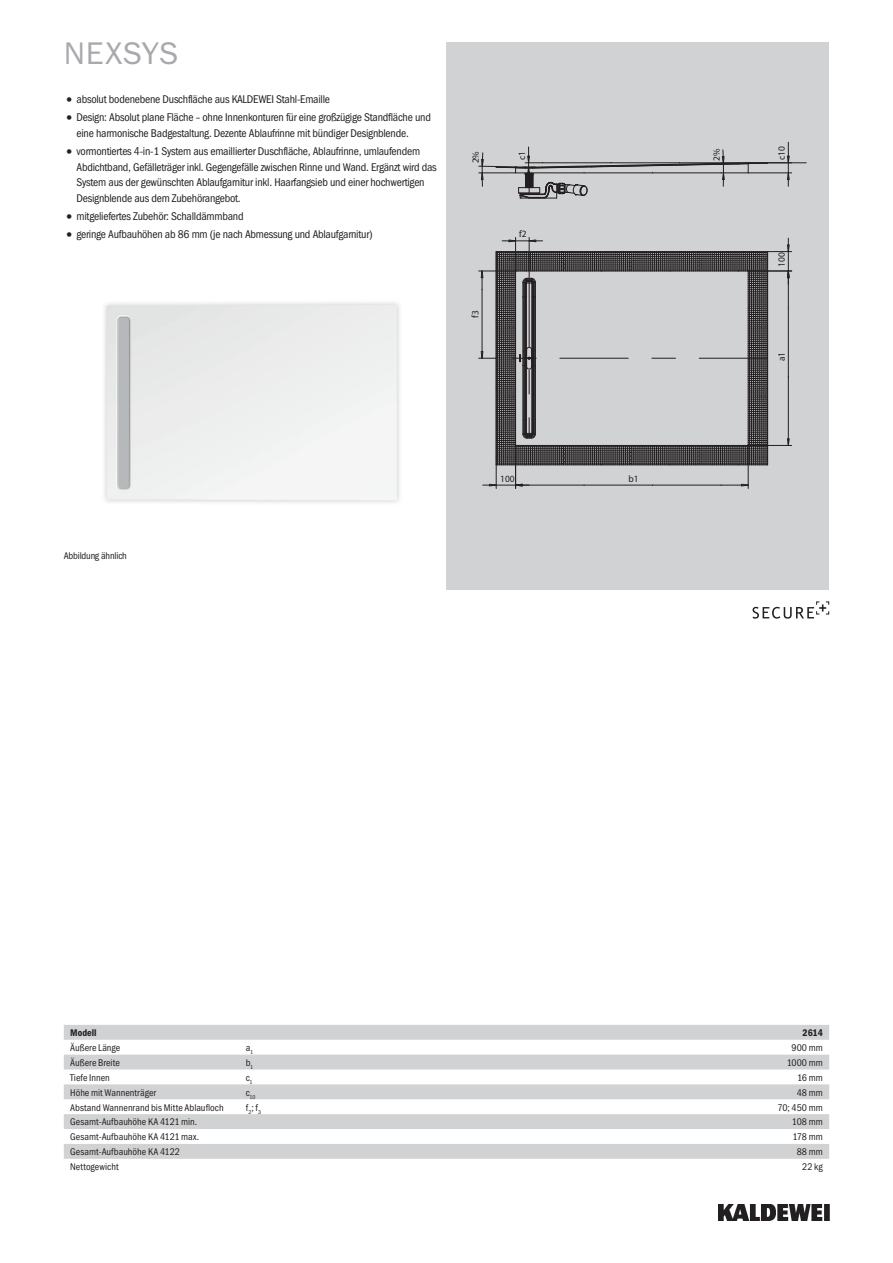
<style>
.page{position:relative;width:893px;height:1263px;background:#fff}
.page>*{position:absolute;margin:0;border:0;box-sizing:border-box;transform-origin:0 0}
.t1{font:31.5px "Franklin Gothic ITC";letter-spacing:.015em;color:#a8a9ad}
.t2{font:11.25px/15.8px "Franklin Gothic Cond ITC";letter-spacing:-.02em;color:#231f20}
.t3{font:9.75px "Franklin Gothic Cond ITC";color:#231f20}
.t4{font:9.75px "Franklin Gothic Cond ITC";letter-spacing:-.02em;color:#231f20}
.t5{font:600 9.75px "Franklin Gothic Cond ITC";color:#231f20}
.t6{font:9.6px "Myriad Pro";color:#231f20}
.t7{font:5.7px "Franklin Gothic Cond ITC";color:#231f20}
.s1{font-size:15.75px}
</style>
<div class="page">
<img style="left:719px;top:1204px;width:110px;height:16px">
<div style="left:446px;top:43px;width:383px;height:547px;background:#d1d2d4"></div>
<svg style="left:479px;top:237px;width:313px;height:251px"></svg>
<img style="left:104px;top:302px;width:296px;height:201px">
<svg style="left:64px;top:1025px;width:765px;height:134px;fill:#d1d2d4"></svg>
<svg style="left:753px;top:601px;width:76px;height:18px"></svg>
<svg style="left:478px;top:142px;width:328px;height:57px"></svg>
<h1 class="t1" style="left:64px;top:34px;width:116px">NEXSYS</h1>
<p class="t2" style="left:64px;top:92px;width:268px"><span class="s1">•</span> absolut bodenebene Duschfläche aus KALDEWEI Stahl-Emaille</p>
<p class="t2" style="left:77px;top:110px;width:356px;text-indent:-13px"><span class="s1">•</span> Design: Absolut plane Fläche – ohne Innenkonturen für eine großzügige Standfläche und eine harmonische Badgestaltung. Dezente Ablaufrinne mit bündiger Designblende.</p>
<p class="t2" style="left:77px;top:143px;width:362px;text-indent:-13px"><span class="s1">•</span> vormontiertes 4-in-1 System aus emaillierter Duschfläche, Ablaufrinne, umlaufendem Abdichtband, Gefälleträger inkl. Gegengefälle zwischen Rinne und Wand. Ergänzt wird das System aus der gewünschten Ablaufgarnitur inkl. Haarfangsieb und einer hochwertigen Designblende aus dem Zubehörangebot.</p>
<p class="t2" style="left:64px;top:208px;width:181px"><span class="s1">•</span> mitgeliefertes Zubehör: Schalldämmband</p>
<p class="t2" style="left:64px;top:226px;width:310px"><span class="s1">•</span> geringe Aufbauhöhen ab 86 mm (je nach Abmessung und Ablaufgarnitur)</p>
<p class="t6" style="left:469px;top:318px;width:9px;rotate:-90deg">f3</p>
<p class="t6" style="left:516px;top:160px;width:11px;rotate:-90deg">c1</p>
<p class="t6" style="left:519px;top:228px;width:9px">f2</p>
<p class="t4" style="left:64px;top:549px;width:65px">Abbildung ähnlich</p>
<p class="t6" style="left:500px;top:473px;width:16px">100</p>
<p class="t6" style="left:629px;top:473px;width:12px">b1</p>
<p class="t6" style="left:776px;top:160px;width:15px;rotate:-90deg">c10</p>
<p class="t6" style="left:776px;top:267px;width:16px;rotate:-90deg">100</p>
<p class="t6" style="left:776px;top:361px;width:11px;rotate:-90deg">a1</p>
<p class="t5" style="left:70px;top:1027px;width:28px">Modell</p>
<p class="t5" style="left:803px;top:1027px;width:22px">2614</p>
<p class="t3" style="left:70px;top:1042px;width:52px">Äußere Länge</p>
<p class="t3" style="left:246px;top:1042px;width:9px">a<sub>1</sub></p>
<p class="t3" style="left:791px;top:1042px;width:33px">900 mm</p>
<p class="t3" style="left:70px;top:1057px;width:51px">Äußere Breite</p>
<p class="t3" style="left:246px;top:1057px;width:9px">b<sub>1</sub></p>
<p class="t3" style="left:787px;top:1057px;width:38px">1000 mm</p>
<p class="t3" style="left:70px;top:1072px;width:41px">Tiefe Innen</p>
<p class="t3" style="left:246px;top:1072px;width:8px">c<sub>1</sub></p>
<p class="t3" style="left:797px;top:1072px;width:27px">16 mm</p>
<p class="t3" style="left:70px;top:1087px;width:87px">Höhe mit Wannenträger</p>
<p class="t7" style="left:246px;top:1094px;width:11px"><sup>c</sup>10</p>
<p class="t3" style="left:797px;top:1087px;width:28px">48 mm</p>
<p class="t3" style="left:70px;top:1101px;width:155px">Abstand Wannenrand bis Mitte Ablaufloch</p>
<p class="t3" style="left:246px;top:1101px;width:17px">f<sub>2</sub>; f<sub>3</sub></p>
<p class="t3" style="left:777px;top:1101px;width:47px">70; 450 mm</p>
<p class="t3" style="left:70px;top:1116px;width:129px">Gesamt-Aufbauhöhe KA 4121 min.</p>
<p class="t3" style="left:792px;top:1116px;width:32px">108 mm</p>
<p class="t3" style="left:70px;top:1131px;width:130px">Gesamt-Aufbauhöhe KA 4121 max.</p>
<p class="t3" style="left:792px;top:1131px;width:32px">178 mm</p>
<p class="t3" style="left:70px;top:1146px;width:111px">Gesamt-Aufbauhöhe KA 4122</p>
<p class="t3" style="left:797px;top:1146px;width:28px">88 mm</p>
<p class="t3" style="left:70px;top:1161px;width:50px">Nettogewicht</p>
<p class="t3" style="left:802px;top:1161px;width:22px">22 kg</p>
</div>
